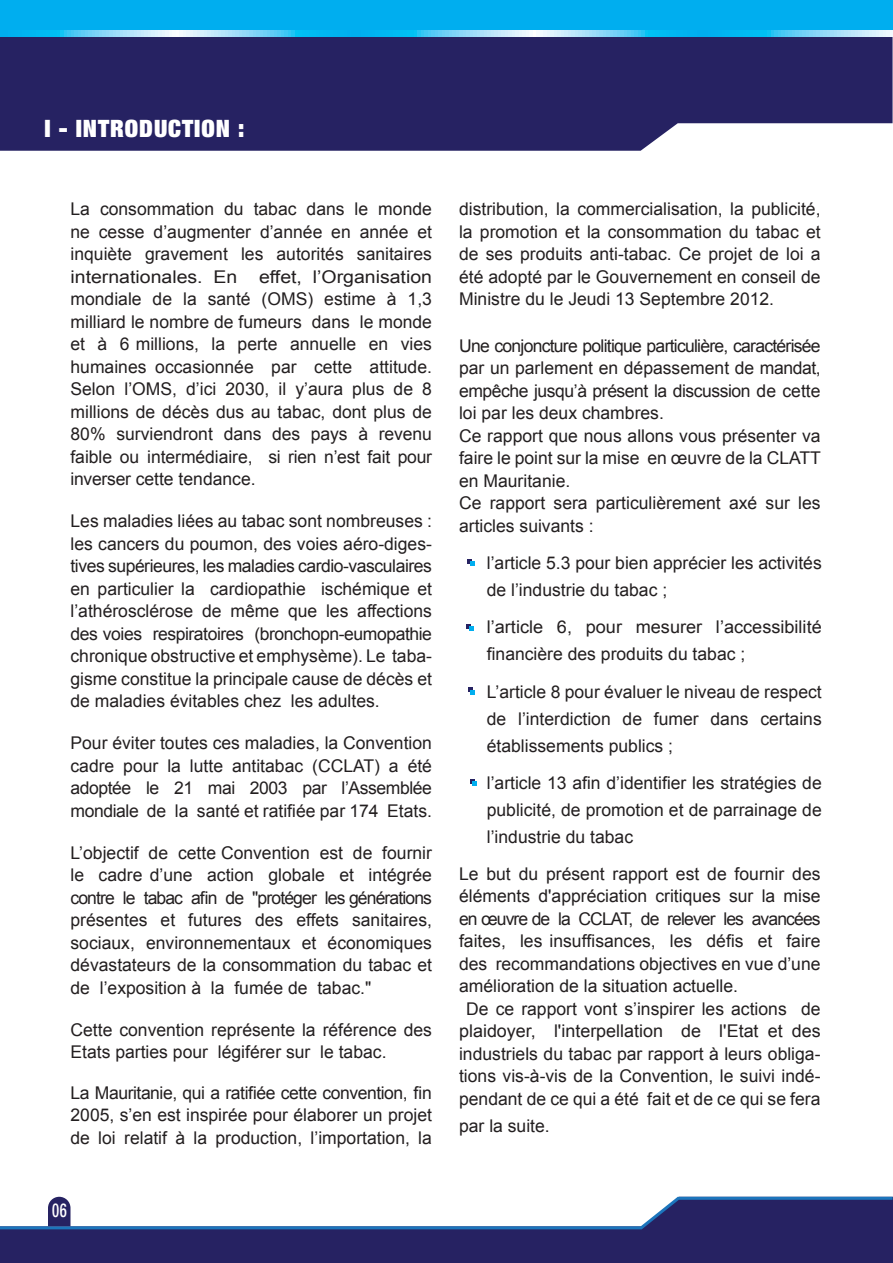
<style>
.page{position:relative;width:893px;height:1263px;background:#fff}
.page>*{position:absolute;margin:0;border:0;box-sizing:border-box;transform-origin:0 0}
.t1{font:900 condensed 24px "Helvetica Neue LT Std";letter-spacing:.04em;color:#fff}
.t2{font:500 condensed 19.2px "Helvetica Neue LT Std";color:#fff;scale:.77 1}
.t3{font:17.55px/22.5px "Arial";color:#231f20;text-align:justify}
.t4{font:17.55px "Arial";letter-spacing:-.05em;color:#231f20}
</style>
<div class="page">
<svg style="left:0;top:37px;width:893px;height:114px;background:#34306c"></svg>
<div style="left:0;top:1229px;width:893px;height:34px;background:#262262"></div>
<div style="left:0;top:0;width:893px;height:32px;background:#00aeef"></div>
<svg style="left:0;top:30px;width:893px;height:7px;background:#66d1f6"></svg>
<svg style="left:0;top:1197px;width:893px;height:32px"></svg>
<svg style="left:468px;top:559px;width:7px;height:7px"></svg>
<svg style="left:466px;top:624px;width:7px;height:7px"></svg>
<svg style="left:468px;top:687px;width:7px;height:7px"></svg>
<svg style="left:470px;top:779px;width:7px;height:7px"></svg>
<h1 class="t1" style="left:44px;top:113px;width:201px">I - INTRODUCTION :</h1>
<p class="t3" style="left:70px;top:198px;width:363px">La consommation du tabac dans le monde ne cesse d’augmenter d’année en année et inquiète gravement les autorités sanitaires internationales. En effet, l’Organisation mondiale de la santé (OMS) estime à 1,3 milliard le nombre de fumeurs dans le monde et à 6 millions, la perte annuelle en vies humaines occasionnée par cette attitude.<br>Selon l’OMS, d’ici 2030, il y’aura plus de 8 millions de décès dus au tabac, dont plus de 80% surviendront dans des pays à revenu faible ou intermédiaire, si rien n’est fait pour inverser cette tendance.</p>
<p class="t3" style="left:70px;top:510px;width:363px">Les maladies liées au tabac sont nombreuses : les cancers du poumon, des voies aéro-diges&shy;tives supérieures, les maladies cardio-vasculaires en particulier la cardiopathie ischémique et l’athérosclérose de même que les affections des voies respiratoires (bronchopn-eumopathie chronique obstructive et emphysème). Le taba&shy;gisme constitue la principale cause de décès et de maladies évitables chez les adultes.</p>
<p class="t3" style="left:70px;top:732px;width:363px">Pour éviter toutes ces maladies, la Convention cadre pour la lutte antitabac (CCLAT) a été adoptée le 21 mai 2003 par l’Assemblée mondiale de la santé et ratifiée par 174 Etats.</p>
<p class="t3" style="left:70px;top:841px;width:363px">L’objectif de cette Convention est de fournir le cadre d’une action globale et intégrée contre le tabac afin de "protéger les générations présentes et futures des effets sanitaires, sociaux, environnementaux et économiques dévastateurs de la consommation du tabac et de l’exposition à la fumée de tabac."</p>
<p class="t3" style="left:70px;top:1018px;width:363px">Cette convention représente la référence des<br>Etats parties pour légiférer sur le tabac.</p>
<p class="t3" style="left:70px;top:1081px;width:363px">La Mauritanie, qui a ratifiée cette convention, fin 2005, s’en est inspirée pour élaborer un projet de loi relatif à la production, l’importation, la</p>
<p class="t2" style="left:52px;top:1199px;width:21px">06</p>
<p class="t3" style="left:459px;top:198px;width:363px">distribution, la commercialisation, la publicité, la promotion et la consommation du tabac et de ses produits anti-tabac. Ce projet de loi a été adopté par le Gouvernement en conseil de Ministre du le Jeudi 13 Septembre 2012.</p>
<p class="t3" style="left:459px;top:334px;width:363px;text-align:left">Une conjoncture politique particulière, caractérisée par un parlement en dépassement de mandat, empêche jusqu’à présent la discussion de cette loi par les deux chambres.<br>Ce rapport que nous allons vous présenter va faire le point sur la mise en œuvre de la CLATT en Mauritanie.<br>Ce rapport sera particulièrement axé sur les articles suivants :</p>
<p class="t3" style="left:487px;top:549px;width:336px;line-height:27px">l’article 5.3 pour bien apprécier les activités de l’industrie du tabac ;</p>
<p class="t3" style="left:487px;top:614px;width:336px;line-height:27px">l’article 6, pour mesurer l’accessibilité financière des produits du tabac ;</p>
<p class="t3" style="left:487px;top:678px;width:336px;line-height:27px">L’article 8 pour évaluer le niveau de respect de l’interdiction de fumer dans certains établissements publics ;</p>
<p class="t3" style="left:487px;top:770px;width:336px;line-height:27px">l’article 13 afin d’identifier les stratégies de publicité, de promotion et de parrainage de l’industrie du tabac</p>
<p class="t3" style="left:459px;top:862px;width:363px">Le but du présent rapport est de fournir des</p>
<p class="t3" style="left:459px;top:885px;width:363px">éléments d'appréciation critiques sur la mise</p>
<p class="t4" style="left:459px;top:907px;width:363px">en œuvre de la CCLAT, de relever les avancées</p>
<p class="t3" style="left:459px;top:930px;width:363px">faites, les insuffisances, les défis et faire</p>
<p class="t3" style="left:459px;top:952px;width:363px">des recommandations objectives en vue d’une</p>
<p class="t3" style="left:459px;top:975px;width:280px">amélioration de la situation actuelle.</p>
<p class="t3" style="left:466px;top:997px;width:356px">De ce rapport vont s’inspirer les actions de</p>
<p class="t3" style="left:459px;top:1020px;width:363px">plaidoyer, l'interpellation de l'Etat et des</p>
<p class="t3" style="left:459px;top:1042px;width:363px">industriels du tabac par rapport à leurs obliga-</p>
<p class="t3" style="left:459px;top:1065px;width:363px">tions vis-à-vis de la Convention, le suivi indé-</p>
<p class="t3" style="left:459px;top:1087px;width:363px">pendant de ce qui a été fait et de ce qui se fera</p>
<p class="t3" style="left:459px;top:1114px;width:92px">par la suite.</p>
</div>
